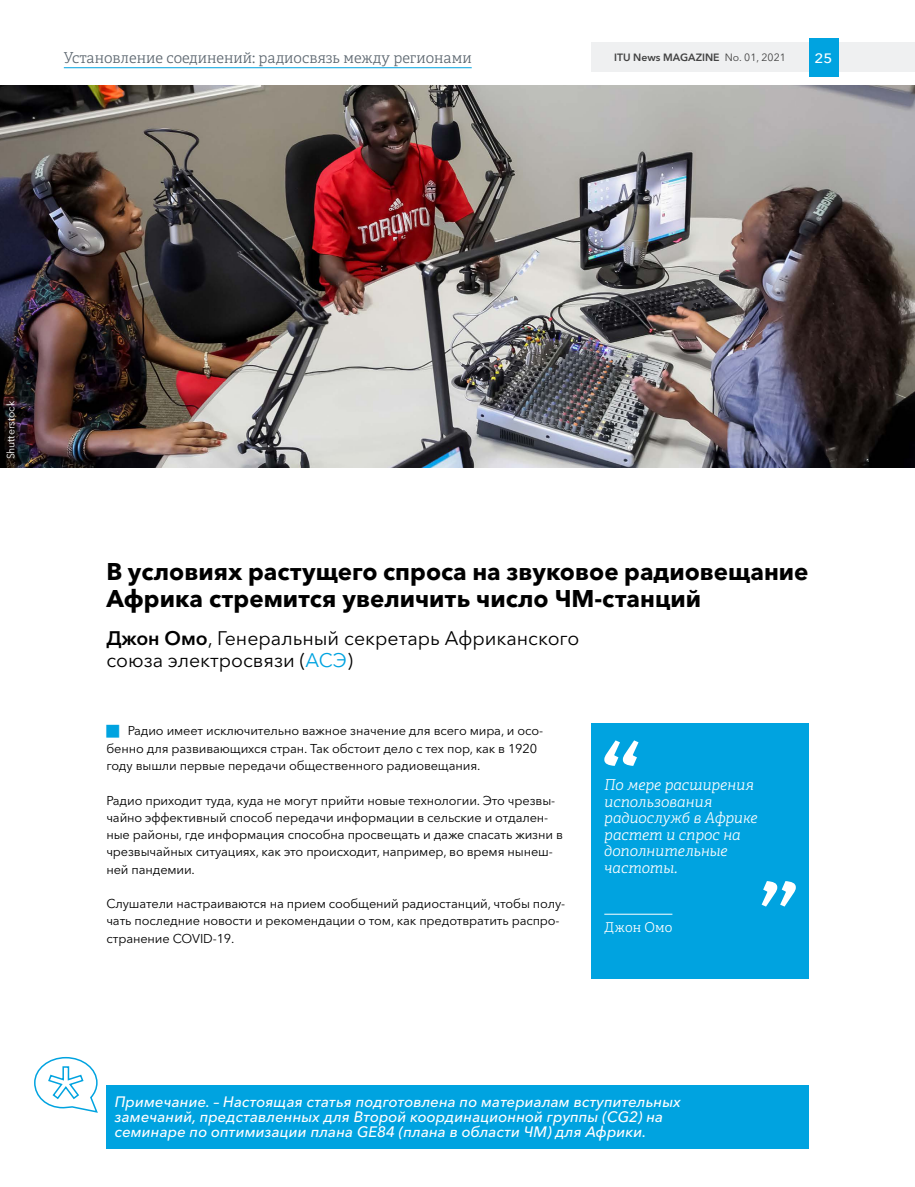
<style>
.page{position:relative;width:915px;height:1187px;background:#fff}
.page>*{position:absolute;margin:0;border:0;box-sizing:border-box;transform-origin:0 0}
.t1{font:700 24px/27px "Avenir Next W1 G";color:#000}
.t2{font:19.5px/21.3px "Avenir Next W1 G";color:#000}
.t3{font:italic 500 15px/15px "Avenir Next W1 G";color:#fff}
.t4{font:italic 300 15px/16.5px "Adelle CYR";letter-spacing:-.01em;color:#fff}
.t5{font:300 15px "Adelle CYR";color:#5c666f}
.t6{font:300 13.5px "Adelle CYR";letter-spacing:.01em;color:#fff}
.t7{font:500 13.5px "Avenir Next W1 G";color:#fff;scale:1.11 1}
.t8{font:12.75px/17.2px "Avenir Next W1 G";letter-spacing:-.01em;color:#000}
.t9{font:600 10.5px "Avenir Next W1 G";color:#424242}
.t10{font:10.5px "Avenir Next W1 G";letter-spacing:-.01em;color:#fff}
.s1{font-weight:400}
.s2{font-weight:600}
.s3{color:#00a3e0}
</style>
<div class="page">
<img style="left:0;top:85px;width:914px;height:383px">
<div style="left:591px;top:723px;width:217px;height:255px;background:#00a3e0"></div>
<hr style="left:604px;top:913px;width:68px;height:1px;background:#fff">
<svg style="left:604px;top:740px;width:34px;height:25px"></svg>
<svg style="left:761px;top:881px;width:34px;height:25px"></svg>
<div style="left:106px;top:1084px;width:702px;height:64px;background:#00a3e0"></div>
<svg style="left:34px;top:1056px;width:64px;height:57px"></svg>
<div style="left:591px;top:43px;width:323px;height:29px;background:#eff0f1"></div>
<div style="left:808px;top:38px;width:30px;height:39px;background:#00a3e0"></div>
<hr style="left:64px;top:67px;width:407px;height:1px;background:#00a3e0">
<p class="t5" style="left:64px;top:47px;width:409px">Установление соединений: радиосвязь между регионами</p>
<p class="t9" style="left:614px;top:49px;width:173px">ITU News MAGAZINE <span class="s1">No. 01, 2021</span></p>
<p class="t7" style="left:814px;top:48px;width:18px">25</p>
<p class="t10" style="left:3px;top:459px;width:60px;rotate:-90deg">Shutterstock</p>
<h1 class="t1" style="left:106px;top:556px;width:703px">В условиях растущего спроса на звуковое радиовещание<br>Африка стремится увеличить число ЧМ-станций</h1>
<h2 class="t2" style="left:106px;top:626px;width:474px"><span class="s2">Джон Омо</span>, Генеральный секретарь Африканского союза электросвязи (<span class="s3">АСЭ</span>)</h2>
<p class="t8" style="left:106px;top:721px;width:438px;text-indent:21px">Радио имеет исключительно важное значение для всего мира, и осо&shy;бенно для развивающихся стран. Так обстоит дело с тех пор, как в 1920 году вышли первые передачи общественного радиовещания.</p>
<p class="t8" style="left:106px;top:790px;width:458px">Радио приходит туда, куда не могут прийти новые технологии. Это чрезвы&shy;чайно эффективный способ передачи информации в сельские и отдален&shy;ные районы, где информация способна просвещать и даже спасать жизни в чрезвычайных ситуациях, как это происходит, например, во время нынеш&shy;ней пандемии.</p>
<p class="t8" style="left:106px;top:893px;width:460px">Слушатели настраиваются на прием сообщений радиостанций, чтобы полу&shy;чать последние новости и рекомендации о том, как предотвратить распро&shy;странение COVID-19.</p>
<p class="t4" style="left:604px;top:775px;width:155px">По мере расширения использования радиослужб в Африке растет и спрос на дополнительные частоты.</p>
<p class="t6" style="left:604px;top:917px;width:70px">Джон Омо</p>
<p class="t3" style="left:115px;top:1093px;width:567px">Примечание. – Настоящая статья подготовлена по материалам вступительных замечаний, представленных для Второй координационной группы (CG2) на семинаре по оптимизации плана GE84 (плана в области ЧМ) для Африки.</p>
</div>
